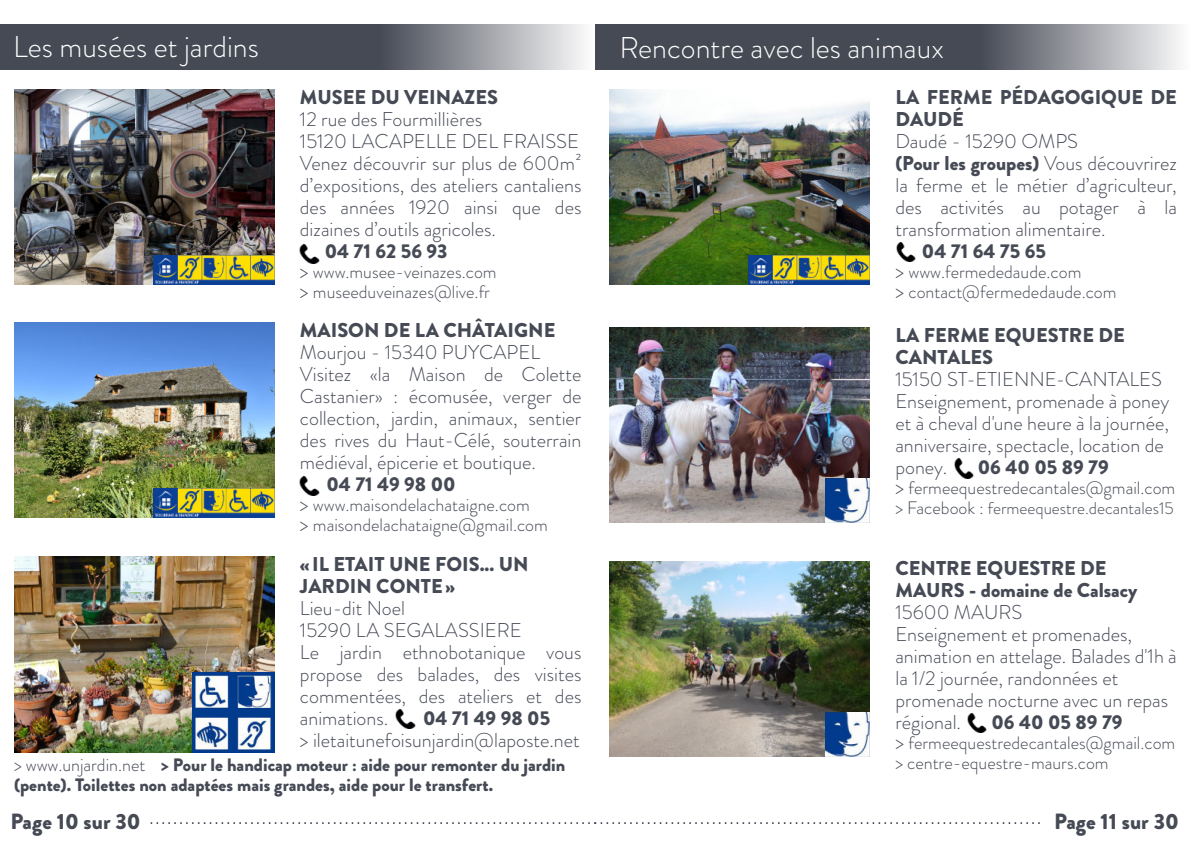
<style>
.page{position:relative;width:1191px;height:842px;background:#fff}
.page>*{position:absolute;margin:0;border:0;box-sizing:border-box;transform-origin:0 0}
.t1{font:300 30px "Brandon Grotesque";color:#fff}
.t2{font:900 22px "Brandon Grotesque";color:#464a55}
.t3{font:300 20px/22px "Brandon Grotesque";color:#464a55}
.t4{font:900 20px/22px "Brandon Grotesque";color:#464a55}
.t5{font:300 18px/20px "Brandon Grotesque";color:#464a55}
.t6{font:900 18px/20px "Brandon Grotesque";color:#464a55}
.t7{font:300 17px "Brandon Grotesque";color:#464a55}
.s1{font-size:20px}
.s2{font-weight:300}
.s3{font-weight:900}
.s4{font-size:18px}
</style>
<div class="page">
<img style="left:14px;top:557px;width:260px;height:195px">
<img style="left:0;top:24px;width:1180px;height:46px">
<img style="left:300px;top:244px;width:19px;height:20px">
<img style="left:300px;top:476px;width:19px;height:20px">
<img style="left:896px;top:243px;width:20px;height:19px">
<img style="left:14px;top:90px;width:260px;height:195px">
<img style="left:14px;top:323px;width:260px;height:195px">
<img style="left:396px;top:709px;width:19px;height:20px">
<img style="left:609px;top:90px;width:260px;height:195px">
<img style="left:749px;top:256px;width:120px;height:29px">
<img style="left:954px;top:459px;width:19px;height:19px">
<img style="left:967px;top:713px;width:19px;height:20px">
<img style="left:153px;top:256px;width:121px;height:29px">
<img style="left:153px;top:489px;width:121px;height:29px">
<svg style="left:151px;top:822px;width:888px;height:2px"></svg>
<img style="left:609px;top:328px;width:260px;height:195px">
<img style="left:609px;top:561px;width:260px;height:195px">
<img style="left:825px;top:479px;width:44px;height:44px">
<img style="left:825px;top:712px;width:44px;height:44px">
<img style="left:193px;top:673px;width:81px;height:79px">
<h1 class="t1" style="left:13px;top:36px;width:247px">Les musées et jardins</h1>
<p class="t4" style="left:300px;top:89px;width:200px">MUSEE DU VEINAZES</p>
<p class="t3" style="left:300px;top:111px;width:283px">12 rue des Fourmillières<br>15120 LACAPELLE DEL FRAISSE<br>Venez découvrir sur plus de 600m² d’expositions, des ateliers cantaliens des années 1920 ainsi que des dizaines d’outils agricoles.</p>
<p class="t4" style="left:325px;top:243px;width:124px">04 71 62 56 93</p>
<p class="t5" style="left:300px;top:264px;width:198px"><span class="s1">&gt;</span> www.musee-veinazes.com <span class="s1">&gt;</span> museeduveinazes@live.fr</p>
<p class="t4" style="left:300px;top:322px;width:257px">MAISON DE LA CHÂTAIGNE</p>
<p class="t3" style="left:300px;top:344px;width:283px">Mourjou - 15340 PUYCAPEL<br>Visitez «la Maison de Colette<br>Castanier» : écomusée, verger de collection, jardin, animaux, sentier des rives du Haut-Célé, souterrain médiéval, épicerie et boutique.</p>
<p class="t4" style="left:326px;top:476px;width:131px">04 71 49 98 00</p>
<p class="t5" style="left:300px;top:497px;width:249px"><span class="s1">&gt;</span> www.maisondelachataigne.com<br><span class="s1">&gt;</span> maisondelachataigne@gmail.com</p>
<p class="t4" style="left:300px;top:556px;width:230px">« IL ETAIT UNE FOIS... UN<br>JARDIN CONTE »</p>
<p class="t3" style="left:300px;top:600px;width:283px">Lieu-dit Noel<br>15290 LA SEGALASSIERE<br>Le jardin ethnobotanique vous propose des balades, des visites commentées, des ateliers et des animations.</p>
<p class="t4" style="left:423px;top:710px;width:129px">04 71 49 98 05</p>
<p class="t3" style="left:300px;top:732px;width:281px">&gt; iletaitunefoisunjardin@laposte.net</p>
<p class="t6" style="left:14px;top:757px;width:553px"><span class="s2">&gt; www.unjardin.net</span> &gt; Pour le handicap moteur : aide pour remonter du jardin (pente). Toilettes non adaptées mais grandes, aide pour le transfert.</p>
<h1 class="t1" style="left:619px;top:37px;width:326px">Rencontre avec les animaux</h1>
<p class="t4" style="left:895px;top:89px;width:283px">LA FERME PÉDAGOGIQUE DE<br>DAUDÉ</p>
<p class="t3" style="left:895px;top:133px;width:283px">Daudé - 15290 OMPS<br><span class="s3">(Pour les groupes)</span> Vous découvrirez la ferme et le métier d’agriculteur, des activités au potager à la transformation alimentaire.</p>
<p class="t4" style="left:922px;top:243px;width:125px">04 71 64 75 65</p>
<p class="t5" style="left:895px;top:264px;width:223px"><span class="s1">&gt;</span> www.fermededaude.com<br><span class="s1">&gt;</span> contact@fermededaude.com</p>
<p class="t4" style="left:895px;top:327px;width:231px">LA FERME EQUESTRE DE<br>CANTALES</p>
<p class="t3" style="left:895px;top:371px;width:275px">15150 ST-ETIENNE-CANTALES<br>Enseignement, promenade à poney et à cheval d'une heure à la journée, anniversaire, spectacle, location de poney.</p>
<p class="t4" style="left:977px;top:459px;width:133px">06 40 05 89 79</p>
<p class="t5" style="left:895px;top:480px;width:281px"><span class="s1">&gt;</span> fermeequestredecantales@gmail.com</p>
<p class="t7" style="left:895px;top:502px;width:280px"><span class="s4">&gt; Facebook :</span> fermeequestre.decantales15</p>
<p class="t4" style="left:895px;top:560px;width:244px">CENTRE EQUESTRE DE<br>MAURS - domaine de Calsacy</p>
<p class="t3" style="left:895px;top:604px;width:283px">15600 MAURS<br>Enseignement et promenades, animation en attelage. Balades d'1h à la 1/2 journée, randonnées et promenade nocturne avec un repas régional.</p>
<p class="t4" style="left:991px;top:714px;width:133px">06 40 05 89 79</p>
<p class="t5" style="left:895px;top:736px;width:281px"><span class="s1">&gt;</span> fermeequestredecantales@gmail.com &gt; centre-equestre-maurs.com</p>
<p class="t2" style="left:10px;top:814px;width:132px">Page 10 sur 30</p>
<p class="t2" style="left:1054px;top:814px;width:126px">Page 11 sur 30</p>
</div>
